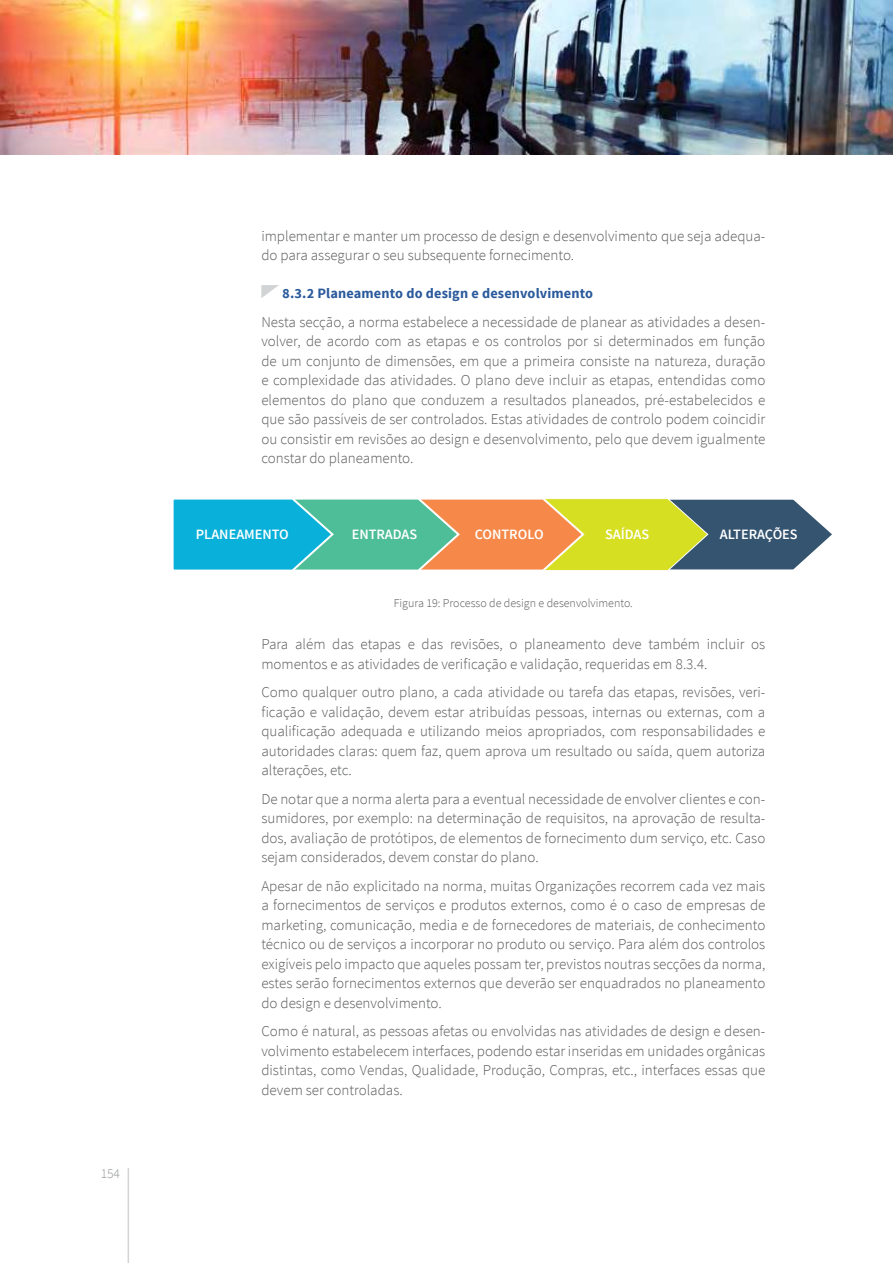
<style>
.page{position:relative;width:893px;height:1263px;background:#fff}
.page>*{position:absolute;margin:0;border:0;box-sizing:border-box;transform-origin:0 0}
.t1{font:300 15px/19.5px "Source Sans Pro";color:#58595b;text-align:justify}
.t2{font:600 14.25px "Source Sans Pro";color:#fff}
.t3{font:700 14.25px "Source Sans Pro";letter-spacing:.01em;color:#2b5a9c}
.t4{font:300 13.5px "Source Sans Pro";color:#939598}
.t5{font:300 12px "Source Sans Pro";color:#58595b}
</style>
<div class="page">
<hr style="left:128px;top:1168px;width:1px;height:95px;background:#d1d3d4">
<img style="left:0;top:0;width:893px;height:154px">
<svg style="left:261px;top:285px;width:18px;height:13px"></svg>
<svg style="left:173px;top:499px;width:659px;height:72px;background:#7fa981"></svg>
<p class="t4" style="left:101px;top:1165px;width:21px">154</p>
<p class="t1" style="left:261px;top:226px;width:506px">implementar e manter um processo de design e desenvolvimento que seja adequa&shy;do para assegurar o seu subsequente fornecimento.</p>
<p class="t3" style="left:282px;top:284px;width:312px">8.3.2 Planeamento do design e desenvolvimento</p>
<p class="t1" style="left:261px;top:312px;width:506px">Nesta secção, a norma estabelece a necessidade de planear as atividades a desen&shy;volver, de acordo com as etapas e os controlos por si determinados em função de um conjunto de dimensões, em que a primeira consiste na natureza, duração e complexidade das atividades. O plano deve incluir as etapas, entendidas como elementos do plano que conduzem a resultados planeados, pré-estabelecidos e que são passíveis de ser controlados. Estas atividades de controlo podem coincidir ou consistir em revisões ao design e desenvolvimento, pelo que devem igualmente constar do planeamento.</p>
<p class="t2" style="left:196px;top:525px;width:95px">PLANEAMENTO</p>
<p class="t2" style="left:352px;top:525px;width:67px">ENTRADAS</p>
<p class="t2" style="left:475px;top:525px;width:70px">CONTROLO</p>
<p class="t2" style="left:605px;top:525px;width:46px">SAÍDAS</p>
<p class="t2" style="left:720px;top:525px;width:79px">ALTERAÇÕES</p>
<p class="t5" style="left:394px;top:596px;width:241px">Figura 19: Processo de design e desenvolvimento.</p>
<p class="t1" style="left:261px;top:635px;width:505px">Para além das etapas e das revisões, o planeamento deve também incluir os momentos e as atividades de verificação e validação, requeridas em 8.3.4.</p>
<p class="t1" style="left:261px;top:683px;width:506px">Como qualquer outro plano, a cada atividade ou tarefa das etapas, revisões, veri&shy;ficação e validação, devem estar atribuídas pessoas, internas ou externas, com a qualificação adequada e utilizando meios apropriados, com responsabilidades e autoridades claras: quem faz, quem aprova um resultado ou saída, quem autoriza alterações, etc.</p>
<p class="t1" style="left:261px;top:789px;width:506px">De notar que a norma alerta para a eventual necessidade de envolver clientes e con&shy;sumidores, por exemplo: na determinação de requisitos, na aprovação de resulta&shy;dos, avaliação de protótipos, de elementos de fornecimento dum serviço, etc. Caso sejam considerados, devem constar do plano.</p>
<p class="t1" style="left:261px;top:876px;width:506px">Apesar de não explicitado na norma, muitas Organizações recorrem cada vez mais a fornecimentos de serviços e produtos externos, como é o caso de empresas de marketing, comunicação, media e de fornecedores de materiais, de conhecimento técnico ou de serviços a incorporar no produto ou serviço. Para além dos controlos exigíveis pelo impacto que aqueles possam ter, previstos noutras secções da norma, estes serão fornecimentos externos que deverão ser enquadrados no planeamento do design e desenvolvimento.</p>
<p class="t1" style="left:261px;top:1022px;width:506px">Como é natural, as pessoas afetas ou envolvidas nas atividades de design e desen&shy;volvimento estabelecem interfaces, podendo estar inseridas em unidades orgânicas distintas, como Vendas, Qualidade, Produção, Compras, etc., interfaces essas que devem ser controladas.</p>
</div>
